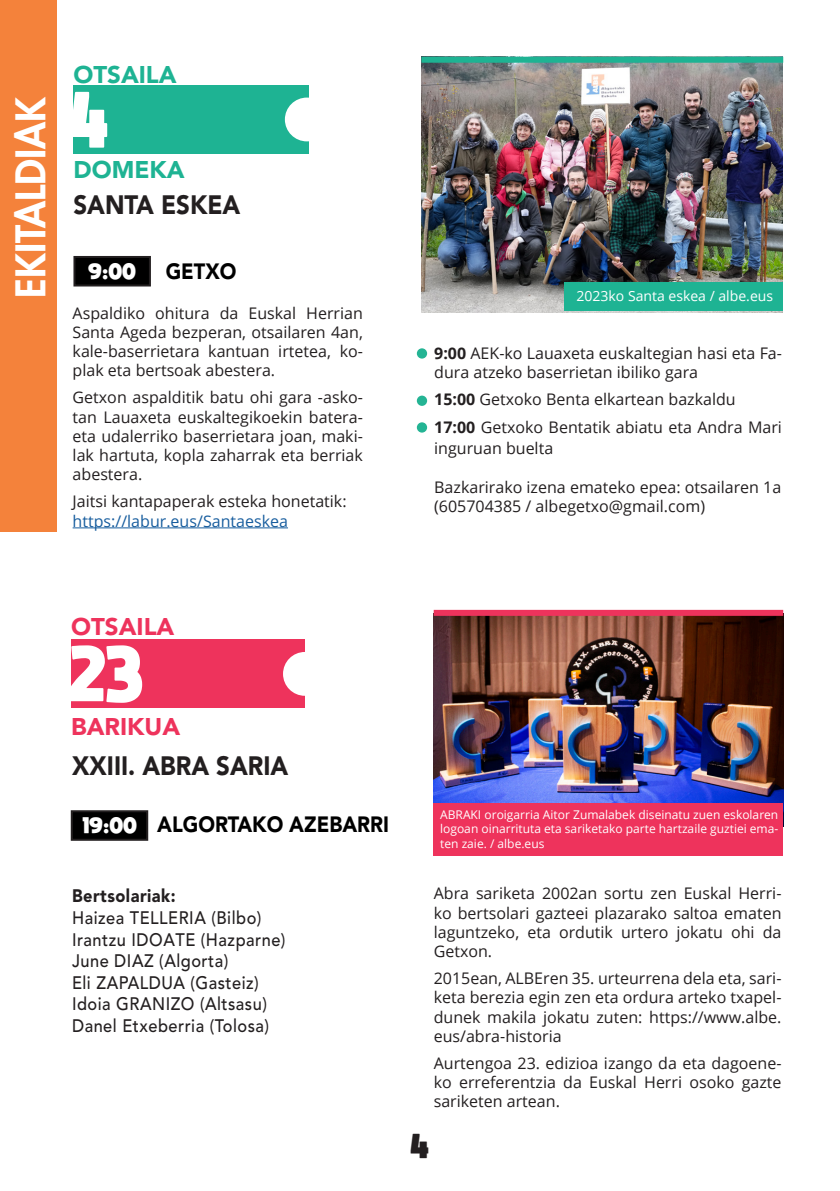
<style>
.page{position:relative;width:840px;height:1191px;background:#fff}
.page>*{position:absolute;margin:0;border:0;box-sizing:border-box;transform-origin:0 0}
.ZENBAKI{font:800 55px "moon get";color:#fff;scale:.91 1}
.t1{font:800 40px "Futura";color:#fff}
.IZENBURUA{font:900 26.4px "Avenir";color:#231f20;scale:.91 1}
.HILABETEA{font:900 24px "Avenir";color:#ee335c}
.HILABETEA-2{font:900 24px "Avenir";color:#1eb393}
.t2{font:800 24px "moon get";color:#231f20}
.LEKUA{font:900 22px "Avenir";color:#000;scale:.91 1}
.t3{font:500 18px "Avenir";letter-spacing:.03em;color:#231f20;scale:.91 1}
.t4{font:900 18px "Avenir";letter-spacing:.03em;color:#231f20;scale:.91 1}
.t5{font:16px/19.2px "Open Sans";color:#231f20;text-align:justify}
.t6{font:16px "Open Sans";color:#175d9e}
.ORDUA{font:800 16px "moon get";color:#fff}
.t7{font:14px "Open Sans";color:#fff}
.t8{font:12px/14.4px "Open Sans";color:#fff;text-align:justify}
.s1{font-weight:700}
</style>
<div class="page">
<div style="left:0;top:0;width:57px;height:531px;background:#f4823b"></div>
<img style="left:421px;top:63px;width:361px;height:249px">
<div style="left:74px;top:257px;width:76px;height:28px;background:#000"></div>
<div style="left:73px;top:256px;width:78px;height:30px;border:2px solid #231f20"></div>
<div style="left:72px;top:811px;width:75px;height:28px;background:#000"></div>
<div style="left:71px;top:810px;width:77px;height:30px;border:2px solid #231f20"></div>
<div style="left:73px;top:85px;width:236px;height:68px;background:#1eb393"></div>
<div style="left:285px;top:98px;width:44px;height:43px;background:#fff;border-radius:50%"></div>
<div style="left:564px;top:282px;width:218px;height:29px;background:#1eb393"></div>
<div style="left:71px;top:640px;width:234px;height:68px;background:#ee335c"></div>
<div style="left:283px;top:652px;width:43px;height:44px;background:#fff;border-radius:50%"></div>
<img style="left:433px;top:616px;width:349px;height:187px">
<div style="left:433px;top:610px;width:349px;height:6px;background:#ee335c"></div>
<hr style="left:73px;top:527px;width:215px;height:1px;background:#175d9e">
<div style="left:416px;top:348px;width:11px;height:10px;background:#24b494;border-radius:50%"></div>
<div style="left:416px;top:395px;width:11px;height:11px;background:#24b494;border-radius:50%"></div>
<div style="left:416px;top:422px;width:11px;height:10px;background:#24b494;border-radius:50%"></div>
<div style="left:433px;top:803px;width:349px;height:52px;background:#ee335c"></div>
<div style="left:421px;top:57px;width:361px;height:6px;background:#1eb393"></div>
<p class="t1" style="left:6px;top:298px;width:202px;rotate:-90deg">EKITALDIAK</p>
<p class="HILABETEA-2" style="left:73px;top:57px;width:105px">OTSAILA</p>
<p class="ZENBAKI" style="left:71px;top:85px;width:43px">4</p>
<p class="HILABETEA-2" style="left:73px;top:152px;width:113px">DOMEKA</p>
<p class="IZENBURUA" style="left:73px;top:185px;width:185px">SANTA ESKEA</p>
<p class="ORDUA" style="left:88px;top:261px;width:49px">9:00</p>
<p class="LEKUA" style="left:166px;top:255px;width:79px">GETXO</p>
<p class="t5" style="left:73px;top:303px;width:291px">Aspaldiko ohitura da Euskal Herrian Santa Ageda bezperan, otsailaren 4an, kale-baserrietara kantuan irtetea, ko&shy;plak eta bertsoak abestera.</p>
<p class="t5" style="left:73px;top:387px;width:291px">Getxon aspalditik batu ohi gara -asko&shy;tan Lauaxeta euskaltegikoekin batera&shy;eta udalerriko baserrietara joan, maki&shy;lak hartuta, kopla zaharrak eta berriak abestera.</p>
<p class="t5" style="left:73px;top:491px;width:275px">Jaitsi kantapaperak esteka honetatik:</p>
<p class="t6" style="left:73px;top:510px;width:217px">https://labur.eus/Santaeskea</p>
<p class="t7" style="left:576px;top:286px;width:198px">2023ko Santa eskea / albe.eus</p>
<p class="t5" style="left:434px;top:343px;width:349px"><span class="s1">9:00</span> AEK-ko Lauaxeta euskaltegian hasi eta Fa&shy;dura atzeko baserrietan ibiliko gara</p>
<p class="t5" style="left:434px;top:389px;width:303px"><span class="s1">15:00</span> Getxoko Benta elkartean bazkaldu</p>
<p class="t5" style="left:434px;top:415px;width:349px;line-height:21.6px"><span class="s1">17:00</span> Getxoko Bentatik abiatu eta Andra Mari inguruan buelta</p>
<p class="t5" style="left:434px;top:477px;width:348px">Bazkarirako izena emateko epea: otsailaren 1a</p>
<p class="t5" style="left:434px;top:496px;width:272px">(605704385 / albegetxo@gmail.com)</p>
<p class="HILABETEA" style="left:71px;top:608px;width:105px">OTSAILA</p>
<p class="ZENBAKI" style="left:70px;top:639px;width:83px">23</p>
<p class="HILABETEA" style="left:71px;top:709px;width:110px">BARIKUA</p>
<p class="IZENBURUA" style="left:72px;top:746px;width:239px">XXIII. ABRA SARIA</p>
<p class="ORDUA" style="left:83px;top:815px;width:55px">19:00</p>
<p class="LEKUA" style="left:157px;top:808px;width:256px">ALGORTAKO AZEBARRI</p>
<p class="t4" style="left:72px;top:883px;width:115px">Bertsolariak:</p>
<p class="t3" style="left:72px;top:904px;width:209px">Haizea TELLERIA (Bilbo)</p>
<p class="t3" style="left:72px;top:926px;width:236px">Irantzu IDOATE (Hazparne)</p>
<p class="t3" style="left:72px;top:947px;width:173px">June DIAZ (Algorta)</p>
<p class="t3" style="left:72px;top:969px;width:207px">Eli ZAPALDUA (Gasteiz)</p>
<p class="t3" style="left:72px;top:991px;width:215px">Idoia GRANIZO (Altsasu)</p>
<p class="t3" style="left:72px;top:1012px;width:218px">Danel Etxeberria (Tolosa)</p>
<p class="t8" style="left:440px;top:807px;width:339px">ABRAKI oroigarria Aitor Zumalabek diseinatu zuen eskolaren logoan oinarrituta eta sariketako parte hartzaile guztiei ema&shy;ten zaie. / albe.eus</p>
<p class="t5" style="left:433px;top:883px;width:349px">Abra sariketa 2002an sortu zen Euskal Herri&shy;ko bertsolari gazteei plazarako saltoa ematen laguntzeko, eta ordutik urtero jokatu ohi da Getxon.</p>
<p class="t5" style="left:433px;top:968px;width:349px">2015ean, ALBEren 35. urteurrena dela eta, sari&shy;keta berezia egin zen eta ordura arteko txapel&shy;dunek makila jokatu zuten: https://www.albe. eus/abra-historia</p>
<p class="t5" style="left:433px;top:1053px;width:349px">Aurtengoa 23. edizioa izango da eta dagoene&shy;ko erreferentzia da Euskal Herri osoko gazte sariketen artean.</p>
<h3 class="t2" style="left:410px;top:1131px;width:20px">4</h3>
</div>
